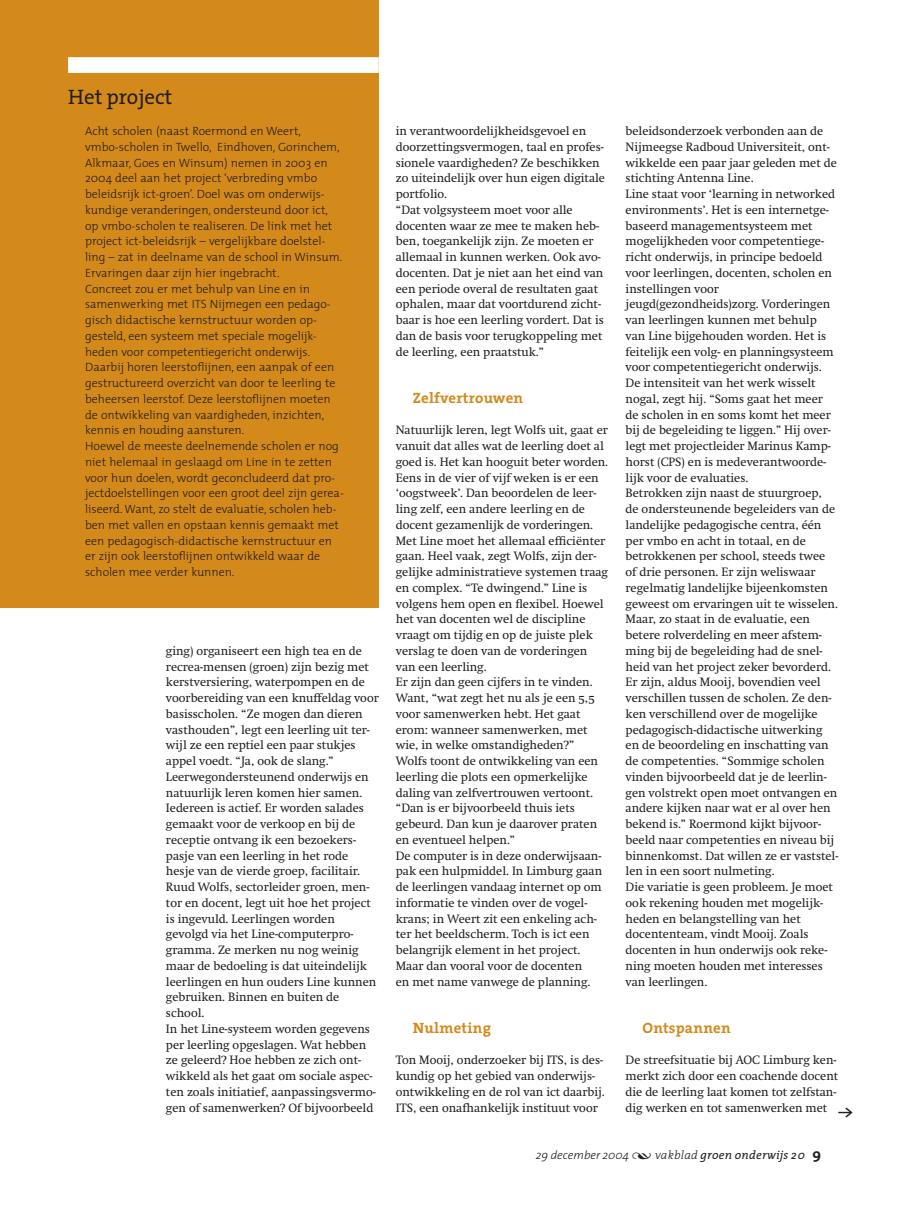
<style>
.page{position:relative;width:915px;height:1212px;background:#fff}
.page>*{position:absolute;margin:0;border:0;box-sizing:border-box;transform-origin:0 0}
.t1{font:21px "The Serif";color:#231f1f}
.t2{font:700 15px "The Serif";letter-spacing:.015em;color:#d4891b}
.t3{font:12px/15.8px "Swift Special";color:#231f1f}
.t4{font:300 12px/15.8px "The Mix";color:#231f1f}
.t5{font:italic 12px "The Serif";letter-spacing:.015em;color:#231f1f}
.t6{font:12px "The Mix Bold Expert";color:#231f1f;scale:1.24 1}
.s1{font-family:"The Sans";font-weight:300}
.s2{font-family:"The Serif Extra Light Expert";font-style:normal}
.s3{font-weight:300}
.s4{font-family:"The Sans";font-weight:700;font-style:normal;font-size:15px}
</style>
<div class="page">
<div style="left:0;top:0;width:378px;height:608px;background:#d4891b"></div>
<div style="left:68px;top:57px;width:310px;height:16px;background:#fff"></div>
<h1 class="t1" style="left:68px;top:89px;width:106px">Het project</h1>
<p class="t4" style="left:85px;top:124px;width:260px">Acht scholen (naast Roermond en Weert, vmbo-scholen in Twello, Eindhoven, Gorinchem, Alkmaar, Goes en Winsum) nemen in 2003 en 2004 deel aan het project ‘verbreding vmbo beleidsrijk ict-groen’. Doel was om onderwijs&shy;kundige veranderingen, ondersteund door ict, op vmbo-scholen te realiseren. De link met het project ict-beleidsrijk – vergelijkbare doelstel - ling – zat in deelname van de school in Winsum.<br>Ervaringen daar zijn hier ingebracht.<br>Concreet zou er met behulp van Line en in samenwerking met ITS Nijmegen een pedago&shy;gisch didactische kernstructuur worden op&shy;gesteld, een systeem met speciale mogelijk&shy;heden voor competentiegericht onderwijs.<br>Daarbij horen leerstoflijnen, een aanpak of een gestructureerd overzicht van door te leerling te beheersen leerstof. Deze leerstoflijnen moeten de ontwikkeling van vaardigheden, inzichten, kennis en houding aansturen.<br>Hoewel de meeste deelnemende scholen er nog niet helemaal in geslaagd om Line in te zetten voor hun doelen, wordt geconcludeerd dat pro&shy;jectdoelstellingen voor een groot deel zijn gerea&shy;liseerd. Want, zo stelt de evaluatie, scholen heb&shy;ben met vallen en opstaan kennis gemaakt met een pedagogisch-didactische kernstructuur en er zijn ook leerstoflijnen ontwikkeld waar de scholen mee verder kunnen.</p>
<p class="t3" style="left:166px;top:644px;width:214px">ging) organiseert een high tea en de recrea-mensen (groen) zijn bezig met kerstversiering, waterpompen en de voorbereiding van een knuffeldag voor basisscholen. “Ze mogen dan dieren vasthouden”, legt een leerling uit ter&shy;wijl ze een reptiel een paar stukjes appel voedt. “Ja, ook de slang.” Leerwegondersteunend onderwijs en natuurlijk leren komen hier samen.<br>Iedereen is actief. Er worden salades gemaakt voor de verkoop en bij de receptie ontvang ik een bezoekers&shy;pasje van een leerling in het rode hesje van de vierde groep, facilitair.<br>Ruud Wolfs, sectorleider groen, men&shy;tor en docent, legt uit hoe het project is ingevuld. Leerlingen worden gevolgd via het Line-computerpro&shy;gramma. Ze merken nu nog weinig maar de bedoeling is dat uiteindelijk leerlingen en hun ouders Line kunnen gebruiken. Binnen en buiten de school.<br>In het Line-systeem worden gegevens per leerling opgeslagen. Wat hebben ze geleerd? Hoe hebben ze zich ont&shy;wikkeld als het gaat om sociale aspec&shy;ten zoals initiatief, aanpassingsvermo&shy;gen of samenwerken? Of bijvoorbeeld</p>
<p class="t3" style="left:395px;top:124px;width:211px">in verantwoordelijkheidsgevoel en doorzettingsvermogen, taal en profes&shy;sionele vaardigheden? Ze beschikken zo uiteindelijk over hun eigen digitale portfolio.<br>“Dat volgsysteem moet voor alle docenten waar ze mee te maken heb&shy;ben, toegankelijk zijn. Ze moeten er allemaal in kunnen werken. Ook avo&shy;docenten. Dat je niet aan het eind van een periode overal de resultaten gaat ophalen, maar dat voortdurend zicht&shy;baar is hoe een leerling vordert. Dat is dan de basis voor terugkoppeling met de leerling, een praatstuk.”</p>
<p class="t2" style="left:412px;top:392px;width:112px">Zelfvertrouwen</p>
<p class="t3" style="left:395px;top:424px;width:214px">Natuurlijk leren, legt Wolfs uit, gaat er vanuit dat alles wat de leerling doet al goed is. Het kan hooguit beter worden.<br>Eens in de vier of vijf weken is er een ‘oogstweek’. Dan beoordelen de leer&shy;ling zelf, een andere leerling en de docent gezamenlijk de vorderingen.<br>Met Line moet het allemaal efficiënter gaan. Heel vaak, zegt Wolfs, zijn der&shy;gelijke administratieve systemen traag en complex. “Te dwingend.” Line is volgens hem open en flexibel. Hoewel het van docenten wel de discipline vraagt om tijdig en op de juiste plek verslag te doen van de vorderingen van een leerling.<br>Er zijn dan geen cijfers in te vinden.<br>Want, “wat zegt het nu als je een 5,5 voor samenwerken hebt. Het gaat erom: wanneer samenwerken, met wie, in welke omstandigheden?” Wolfs toont de ontwikkeling van een leerling die plots een opmerkelijke daling van zelfvertrouwen vertoont. “Dan is er bijvoorbeeld thuis iets gebeurd. Dan kun je daarover praten en eventueel helpen.”<br>De computer is in deze onderwijsaan&shy;pak een hulpmiddel. In Limburg gaan de leerlingen vandaag internet op om informatie te vinden over de vogel&shy;krans; in Weert zit een enkeling ach&shy;ter het beeldscherm. Toch is ict een belangrijk element in het project.<br>Maar dan vooral voor de docenten<br>en met name vanwege de planning.</p>
<p class="t2" style="left:412px;top:1022px;width:80px">Nulmeting</p>
<p class="t3" style="left:395px;top:1054px;width:210px">Ton Mooij, onderzoeker bij ITS, is des&shy;kundig op het gebied van onderwijs&shy;ontwikkeling en de rol van ict daarbij.<br>ITS, een onafhankelijk instituut voor</p>
<p class="t3" style="left:625px;top:124px;width:214px">beleidsonderzoek verbonden aan de Nijmeegse Radboud Universiteit, ont&shy;wikkelde een paar jaar geleden met de stichting Antenna Line.<br>Line staat voor ‘learning in networked environments’. Het is een internetge&shy;baseerd managementsysteem met mogelijkheden voor competentiege&shy;richt onderwijs, in principe bedoeld voor leerlingen, docenten, scholen en instellingen voor jeugd(gezondheids)zorg. Vorderingen van leerlingen kunnen met behulp van Line bijgehouden worden. Het is feitelijk een volg- en planningsysteem voor competentiegericht onderwijs.<br>De intensiteit van het werk wisselt nogal, zegt hij. “Soms gaat het meer de scholen in en soms komt het meer bij de begeleiding te liggen.” Hij over&shy;legt met projectleider Marinus Kamp&shy;horst (CPS) en is medeverantwoorde&shy;lijk voor de evaluaties.<br>Betrokken zijn naast de stuurgroep,<br>de ondersteunende begeleiders van de landelijke pedagogische centra, één per vmbo en acht in totaal, en de betrokkenen per school, steeds twee of drie personen. Er zijn weliswaar regelmatig landelijke bijeenkomsten geweest om ervaringen uit te wisselen.<br>Maar, zo staat in de evaluatie, een betere rolverdeling en meer afstem&shy;ming bij de begeleiding had de snel&shy;heid van het project zeker bevorderd.<br>Er zijn, aldus Mooij, bovendien veel verschillen tussen de scholen. Ze den&shy;ken verschillend over de mogelijke pedagogisch-didactische uitwerking en de beoordeling en inschatting van de competenties. “Sommige scholen vinden bijvoorbeeld dat je de leerlin&shy;gen volstrekt open moet ontvangen en andere kijken naar wat er al over hen bekend is.” Roermond kijkt bijvoor&shy;beeld naar competenties en niveau bij binnenkomst. Dat willen ze er vaststel&shy;len in een soort nulmeting.<br>Die variatie is geen probleem. Je moet ook rekening houden met mogelijk&shy;heden en belangstelling van het docententeam, vindt Mooij. Zoals docenten in hun onderwijs ook reke&shy;ning moeten houden met interesses van leerlingen.</p>
<p class="t2" style="left:642px;top:1022px;width:90px">Ontspannen</p>
<p class="t3" style="left:625px;top:1054px;width:214px">De streefsituatie bij AOC Limburg ken&shy;merkt zich door een coachende docent die de leerling laat komen tot zelfstan&shy;dig werken en tot samenwerken met</p>
<p class="t6" style="left:838px;top:1104px;width:14px">Y</p>
<p class="t5" style="left:535px;top:1150px;width:287px"><span class="s1">29 december 2004</span> <span class="s2">Œ</span> <span class="s3">vakblad</span> groen onderwijs 20 <span class="s4">9</span></p>
</div>
